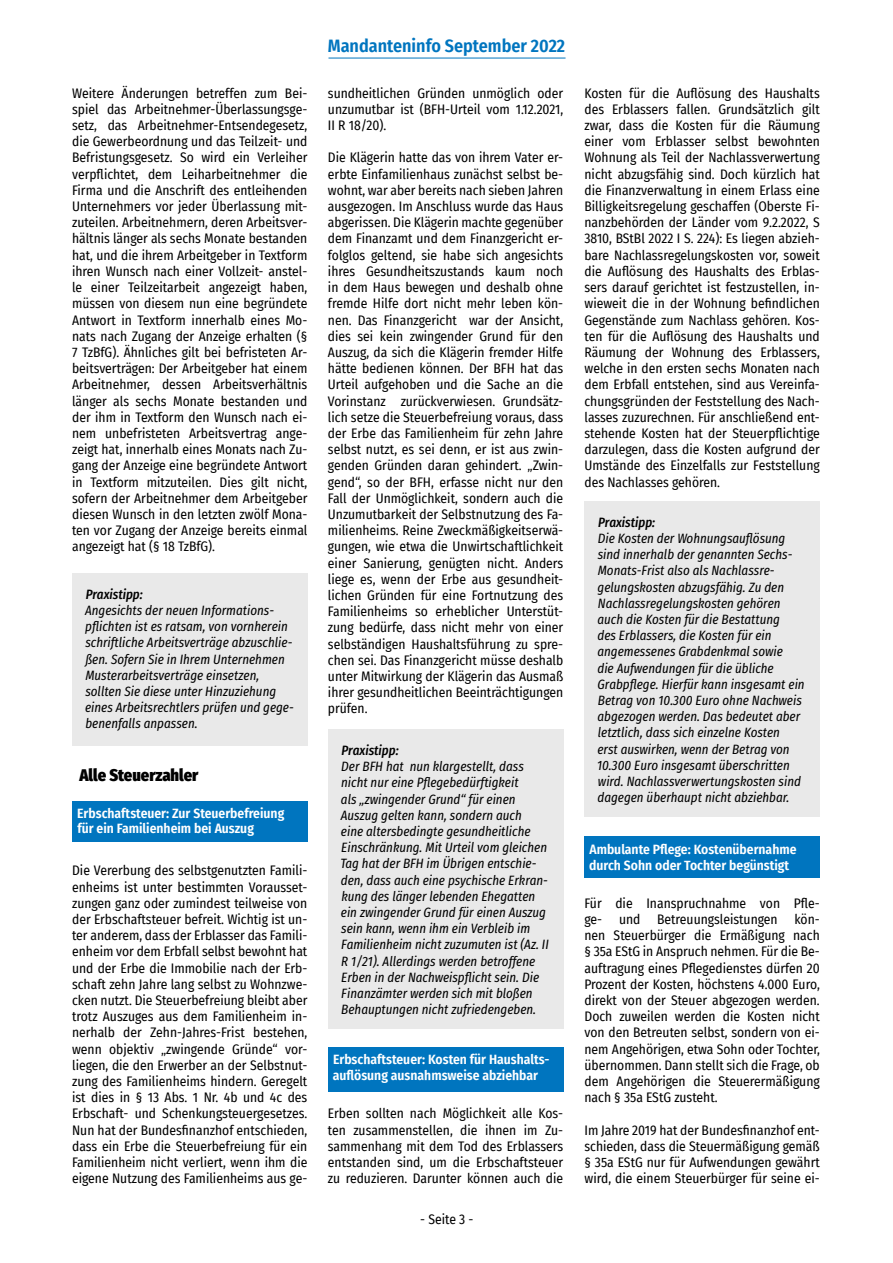
<style>
.page{position:relative;width:893px;height:1263px;background:#fff}
.page>*{position:absolute;margin:0;border:0;box-sizing:border-box;transform-origin:0 0}
.t1{font:600 18px "Fira Sans Condensed";color:#0075bf}
.t2{font:900 16.5px "Fira Sans Condensed";color:#000}
.t3{font:13.5px/16.2px "Fira Sans Condensed";color:#000;text-align:justify}
.t4{font:italic 13.5px/16.2px "Fira Sans Condensed";color:#000}
.t5{font:600 13.5px/16.2px "Fira Sans Condensed";color:#fff}
.t6{font:italic 500 13.5px "Fira Sans Condensed";color:#000}
</style>
<div class="page">
<hr style="left:328px;top:58px;width:238px;height:1px;background:#0075bf">
<div style="left:72px;top:573px;width:235px;height:173px;background:#e9e9e9"></div>
<div style="left:72px;top:801px;width:235px;height:40px;background:#0075bf"></div>
<div style="left:328px;top:729px;width:235px;height:300px;background:#e9e9e9"></div>
<div style="left:328px;top:1047px;width:235px;height:45px;background:#0075bf"></div>
<div style="left:584px;top:501px;width:236px;height:316px;background:#e9e9e9"></div>
<div style="left:584px;top:837px;width:236px;height:41px;background:#0075bf"></div>
<p class="t3" style="left:72px;top:84px;width:237px">Weitere Änderungen betreffen zum Bei&shy;spiel das Arbeitnehmer-Überlassungsge&shy;setz, das Arbeitnehmer-Entsendegesetz, die Gewerbeordnung und das Teilzeit- und Befristungsgesetz. So wird ein Verleiher verpflichtet, dem Leiharbeitnehmer die Firma und die Anschrift des entleihenden Unternehmers vor jeder Überlassung mit&shy;zuteilen. Arbeitnehmern, deren Arbeitsver&shy;hältnis länger als sechs Monate bestanden hat, und die ihrem Arbeitgeber in Textform ihren Wunsch nach einer Vollzeit- anstel&shy;le einer Teilzeitarbeit angezeigt haben, müssen von diesem nun eine begründete Antwort in Textform innerhalb eines Mo&shy;nats nach Zugang der Anzeige erhalten (§ 7 TzBfG). Ähnliches gilt bei befristeten Ar&shy;beitsverträgen: Der Arbeitgeber hat einem Arbeitnehmer, dessen Arbeitsverhältnis länger als sechs Monate bestanden und der ihm in Textform den Wunsch nach ei&shy;nem unbefristeten Arbeitsvertrag ange&shy;zeigt hat, innerhalb eines Monats nach Zu&shy;gang der Anzeige eine begründete Antwort in Textform mitzuteilen. Dies gilt nicht, sofern der Arbeitnehmer dem Arbeitgeber diesen Wunsch in den letzten zwölf Mona&shy;ten vor Zugang der Anzeige bereits einmal angezeigt hat (§ 18 TzBfG).</p>
<p class="t6" style="left:86px;top:584px;width:59px">Praxistipp:</p>
<p class="t4" style="left:85px;top:602px;width:210px">Angesichts der neuen Informations&shy;pflichten ist es ratsam, von vornherein schriftliche Arbeitsverträge abzuschlie&shy;ßen. Sofern Sie in Ihrem Unternehmen Musterarbeitsverträge einsetzen, sollten Sie diese unter Hinzuziehung eines Arbeitsrechtlers prüfen und gege&shy;benenfalls anpassen.</p>
<p class="t2" style="left:80px;top:761px;width:120px">Alle Steuerzahler</p>
<p class="t5" style="left:77px;top:805px;width:208px;line-height:15px">Erbschaftsteuer: Zur Steuerbefreiung für ein Familienheim bei Auszug</p>
<p class="t3" style="left:72px;top:862px;width:237px">Die Vererbung des selbstgenutzten Famili&shy;enheims ist unter bestimmten Vorausset&shy;zungen ganz oder zumindest teilweise von der Erbschaftsteuer befreit. Wichtig ist un&shy;ter anderem, dass der Erblasser das Famili&shy;enheim vor dem Erbfall selbst bewohnt hat und der Erbe die Immobilie nach der Erb&shy;schaft zehn Jahre lang selbst zu Wohnzwe&shy;cken nutzt. Die Steuerbefreiung bleibt aber trotz Auszuges aus dem Familienheim in&shy;nerhalb der Zehn-Jahres-Frist bestehen, wenn objektiv „zwingende Gründe“ vor&shy;liegen, die den Erwerber an der Selbstnut&shy;zung des Familienheims hindern. Geregelt ist dies in § 13 Abs. 1 Nr. 4b und 4c des Erbschaft- und Schenkungsteuergesetzes.<br>Nun hat der Bundesfinanzhof entschieden, dass ein Erbe die Steuerbefreiung für ein Familienheim nicht verliert, wenn ihm die eigene Nutzung des Familienheims aus ge-</p>
<h1 class="t1" style="left:328px;top:31px;width:239px">Mandanteninfo September 2022</h1>
<p class="t3" style="left:328px;top:84px;width:237px">sundheitlichen Gründen unmöglich oder unzumutbar ist (BFH-Urteil vom 1.12.2021, II R 18/20).</p>
<p class="t3" style="left:328px;top:149px;width:237px">Die Klägerin hatte das von ihrem Vater er&shy;erbte Einfamilienhaus zunächst selbst be&shy;wohnt, war aber bereits nach sieben Jahren ausgezogen. Im Anschluss wurde das Haus abgerissen. Die Klägerin machte gegenüber dem Finanzamt und dem Finanzgericht er&shy;folglos geltend, sie habe sich angesichts ihres Gesundheitszustands kaum noch in dem Haus bewegen und deshalb ohne fremde Hilfe dort nicht mehr leben kön&shy;nen. Das Finanzgericht war der Ansicht, dies sei kein zwingender Grund für den Auszug, da sich die Klägerin fremder Hilfe hätte bedienen können. Der BFH hat das Urteil aufgehoben und die Sache an die Vorinstanz zurückverwiesen. Grundsätz&shy;lich setze die Steuerbefreiung voraus, dass der Erbe das Familienheim für zehn Jahre selbst nutzt, es sei denn, er ist aus zwin&shy;genden Gründen daran gehindert. „Zwin&shy;gend“, so der BFH, erfasse nicht nur den Fall der Unmöglichkeit, sondern auch die Unzumutbarkeit der Selbstnutzung des Fa&shy;milienheims. Reine Zweckmäßigkeitserwä&shy;gungen, wie etwa die Unwirtschaftlichkeit einer Sanierung, genügten nicht. Anders liege es, wenn der Erbe aus gesundheit&shy;lichen Gründen für eine Fortnutzung des Familienheims so erheblicher Unterstüt&shy;zung bedürfe, dass nicht mehr von einer selbständigen Haushaltsführung zu spre&shy;chen sei. Das Finanzgericht müsse deshalb unter Mitwirkung der Klägerin das Ausmaß ihrer gesundheitlichen Beeinträchtigungen prüfen.</p>
<p class="t6" style="left:341px;top:741px;width:59px">Praxistipp:</p>
<p class="t4" style="left:340px;top:758px;width:210px">Der BFH hat nun klargestellt, dass nicht nur eine Pflegebedürftigkeit<br>als „zwingender Grund“ für einen Auszug gelten kann, sondern auch<br>eine altersbedingte gesundheitliche Einschränkung. Mit Urteil vom gleichen Tag hat der BFH im Übrigen entschie&shy;den, dass auch eine psychische Erkran&shy;kung des länger lebenden Ehegatten ein zwingender Grund für einen Auszug sein kann, wenn ihm ein Verbleib im Familienheim nicht zuzumuten ist (Az. II R 1/21). Allerdings werden betroffene Erben in der Nachweispflicht sein. Die Finanzämter werden sich mit bloßen Behauptungen nicht zufriedengeben.</p>
<p class="t5" style="left:333px;top:1050px;width:218px">Erbschaftsteuer: Kosten für Haushalts&shy;auflösung ausnahmsweise abziehbar</p>
<p class="t3" style="left:328px;top:1105px;width:237px">Erben sollten nach Möglichkeit alle Kos&shy;ten zusammenstellen, die ihnen im Zu&shy;sammenhang mit dem Tod des Erblassers entstanden sind, um die Erbschaftsteuer zu reduzieren. Darunter können auch die</p>
<p class="t3" style="left:420px;top:1211px;width:55px">- Seite 3 -</p>
<p class="t3" style="left:584px;top:84px;width:237px">Kosten für die Auflösung des Haushalts des Erblassers fallen. Grundsätzlich gilt zwar, dass die Kosten für die Räumung einer vom Erblasser selbst bewohnten Wohnung als Teil der Nachlassverwertung nicht abzugsfähig sind. Doch kürzlich hat die Finanzverwaltung in einem Erlass eine Billigkeitsregelung geschaffen (Oberste Fi&shy;nanzbehörden der Länder vom 9.2.2022, S 3810, BStBl 2022 I S. 224): Es liegen abzieh&shy;bare Nachlassregelungskosten vor, soweit die Auflösung des Haushalts des Erblas&shy;sers darauf gerichtet ist festzustellen, in&shy;wieweit die in der Wohnung befindlichen Gegenstände zum Nachlass gehören. Kos&shy;ten für die Auflösung des Haushalts und Räumung der Wohnung des Erblassers, welche in den ersten sechs Monaten nach dem Erbfall entstehen, sind aus Vereinfa&shy;chungsgründen der Feststellung des Nach&shy;lasses zuzurechnen. Für anschließend ent&shy;stehende Kosten hat der Steuerpflichtige darzulegen, dass die Kosten aufgrund der Umstände des Einzelfalls zur Feststellung des Nachlasses gehören.</p>
<p class="t6" style="left:598px;top:512px;width:59px">Praxistipp:</p>
<p class="t4" style="left:597px;top:530px;width:209px">Die Kosten der Wohnungsauflösung sind innerhalb der genannten Sechs-Monats-Frist also als Nachlassre&shy;gelungskosten abzugsfähig. Zu den Nachlassregelungskosten gehören auch die Kosten für die Bestattung<br>des Erblassers, die Kosten für ein angemessenes Grabdenkmal sowie<br>die Aufwendungen für die übliche Grabpflege. Hierfür kann insgesamt ein Betrag von 10.300 Euro ohne Nachweis abgezogen werden. Das bedeutet aber letztlich, dass sich einzelne Kosten<br>erst auswirken, wenn der Betrag von 10.300 Euro insgesamt überschritten wird. Nachlassverwertungskosten sind dagegen überhaupt nicht abziehbar.</p>
<p class="t5" style="left:589px;top:840px;width:209px">Ambulante Pflege: Kostenübernahme durch Sohn oder Tochter begünstigt</p>
<p class="t3" style="left:584px;top:894px;width:237px">Für die Inanspruchnahme von Pfle&shy;ge- und Betreuungsleistungen kön&shy;nen Steuerbürger die Ermäßigung nach § 35a EStG in Anspruch nehmen. Für die Be&shy;auftragung eines Pflegedienstes dürfen 20<br>Prozent der Kosten, höchstens 4.000 Euro, direkt von der Steuer abgezogen werden.<br>Doch zuweilen werden die Kosten nicht von den Betreuten selbst, sondern von ei&shy;nem Angehörigen, etwa Sohn oder Tochter, übernommen. Dann stellt sich die Frage, ob dem Angehörigen die Steuerermäßigung nach § 35a EStG zusteht.</p>
<p class="t3" style="left:584px;top:1121px;width:237px">Im Jahre 2019 hat der Bundesfinanzhof ent&shy;schieden, dass die Steuermäßigung gemäß § 35a EStG nur für Aufwendungen gewährt wird, die einem Steuerbürger für seine ei-</p>
</div>
